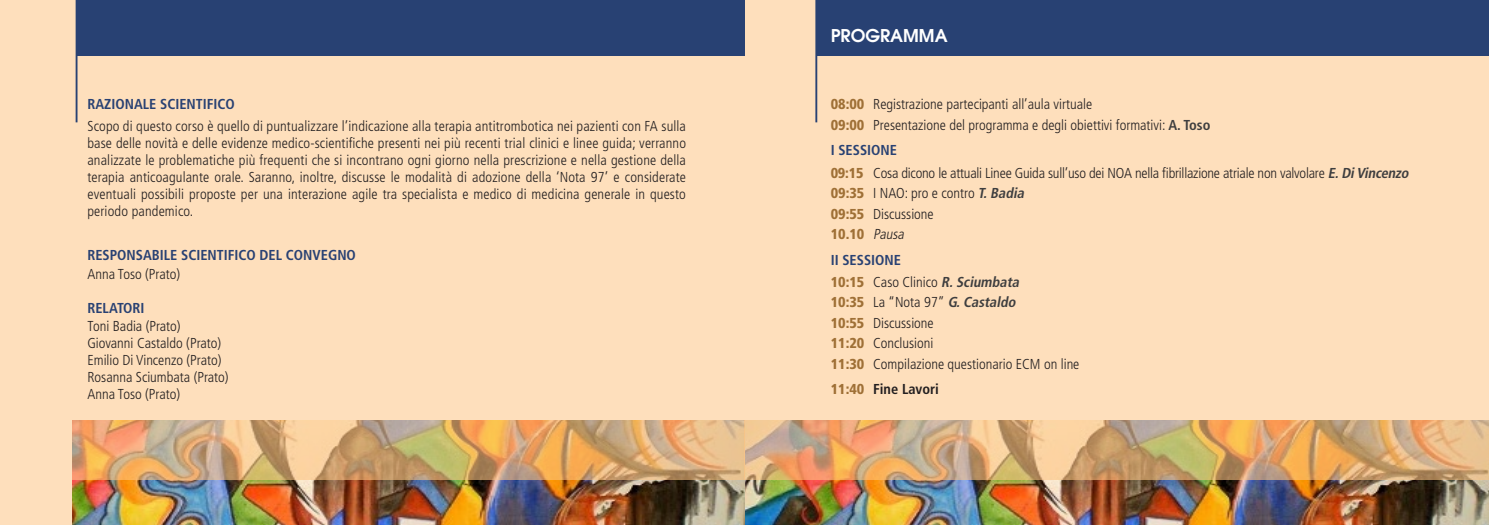
<style>
.page{position:relative;width:1489px;height:525px;background:#fff}
.page>*{position:absolute;margin:0;border:0;box-sizing:border-box;transform-origin:0 0}
.TITOLETTI{font:600 17.5px "Avant Garde";color:#fff}
.TESTO_PROG{font:300 condensed 14.38px/16.9px "Frutiger";color:#231f20;text-align:justify}
.SESSIONE{font:700 condensed 14.38px "Frutiger";color:#284173}
.TESTO_PROG-2{font:700 condensed 14.38px "Frutiger";color:#231f20}
.TESTO_PROG-3{font:900 condensed 14.38px "Frutiger";color:#9f7036}
.s1{font-weight:900;color:#9f7036}
.s2{font-weight:700;color:#3e3e3f}
.s3{font-weight:700;font-style:italic;color:#3e3e3f}
.s4{font-weight:300;font-style:italic;color:#231f20}
</style>
<div class="page">
<div style="left:0;top:0;width:1488px;height:524px;background:#fedfbc"></div>
<div style="left:76px;top:0;width:668px;height:55px;background:#284173"></div>
<div style="left:816px;top:0;width:672px;height:55px;background:#284173"></div>
<img style="left:72px;top:479px;width:1416px;height:45px">
<hr style="left:76px;top:0;width:1px;height:122px;background:#284173">
<hr style="left:815px;top:0;width:2px;height:122px;background:#284173">
<img style="left:744px;top:420px;width:744px;height:59px">
<img style="left:72px;top:420px;width:672px;height:59px">
<p class="SESSIONE" style="left:87px;top:96px;width:149px">RAZIONALE SCIENTIFICO</p>
<p class="TESTO_PROG" style="left:87px;top:118px;width:600px">Scopo di questo corso è quello di puntualizzare l’indicazione alla terapia antitrombotica nei pazienti con FA sulla base delle novità e delle evidenze medico-scientifiche presenti nei più recenti trial clinici e linee guida; verranno analizzate le problematiche più frequenti che si incontrano ogni giorno nella prescrizione e nella gestione della terapia anticoagulante orale. Saranno, inoltre, discusse le modalità di adozione della ‘Nota 97’ e considerate eventuali possibili proposte per una interazione agile tra specialista e medico di medicina generale in questo periodo pandemico.</p>
<p class="SESSIONE" style="left:87px;top:247px;width:270px">RESPONSABILE SCIENTIFICO DEL CONVEGNO</p>
<p class="TESTO_PROG" style="left:87px;top:265px;width:94px">Anna Toso (Prato)</p>
<p class="SESSIONE" style="left:87px;top:299px;width:59px">RELATORI</p>
<p class="TESTO_PROG" style="left:87px;top:318px;width:95px">Toni Badia (Prato)</p>
<p class="TESTO_PROG" style="left:87px;top:335px;width:135px">Giovanni Castaldo (Prato)</p>
<p class="TESTO_PROG" style="left:87px;top:352px;width:135px">Emilio Di Vincenzo (Prato)</p>
<p class="TESTO_PROG" style="left:87px;top:369px;width:143px">Rosanna Sciumbata (Prato)</p>
<p class="TESTO_PROG" style="left:87px;top:385px;width:94px">Anna Toso (Prato)</p>
<p class="TITOLETTI" style="left:830px;top:25px;width:118px">PROGRAMMA</p>
<p class="TESTO_PROG" style="left:830px;top:96px;width:263px"><span class="s1">08:00</span> Registrazione partecipanti all’aula virtuale</p>
<p class="TESTO_PROG" style="left:830px;top:116px;width:381px"><span class="s1">09:00</span> Presentazione del programma e degli obiettivi formativi: <span class="s2">A. Toso</span></p>
<p class="SESSIONE" style="left:830px;top:142px;width:68px">I SESSIONE</p>
<p class="TESTO_PROG" style="left:830px;top:164px;width:582px"><span class="s1">09:15</span> Cosa dicono le attuali Linee Guida sull’uso dei NOA nella fibrillazione atriale non valvolare <span class="s3">E.DiVincenzo</span></p>
<p class="TESTO_PROG" style="left:830px;top:185px;width:198px"><span class="s1">09:35</span> I NAO: pro e contro <span class="s3">T.Badia</span></p>
<p class="TESTO_PROG" style="left:830px;top:205px;width:104px"><span class="s1">09:55</span> Discussione</p>
<p class="TESTO_PROG-3" style="left:830px;top:225px;width:78px">10.10 <span class="s4">Pausa</span></p>
<p class="SESSIONE" style="left:830px;top:251px;width:72px">II SESSIONE</p>
<p class="TESTO_PROG" style="left:830px;top:273px;width:193px"><span class="s1">10:15</span> Caso Clinico <span class="s3">R.Sciumbata</span></p>
<p class="TESTO_PROG" style="left:830px;top:294px;width:189px"><span class="s1">10:35</span> La “Nota 97” <span class="s3">G.Castaldo</span></p>
<p class="TESTO_PROG" style="left:830px;top:314px;width:104px"><span class="s1">10:55</span> Discussione</p>
<p class="TESTO_PROG" style="left:830px;top:335px;width:104px"><span class="s1">11:20</span> Conclusioni</p>
<p class="TESTO_PROG" style="left:830px;top:355px;width:250px"><span class="s1">11:30</span> Compilazione questionario ECM on line</p>
<p class="TESTO_PROG-2" style="left:830px;top:381px;width:110px"><span class="s1">11:40</span> Fine Lavori</p>
</div>
